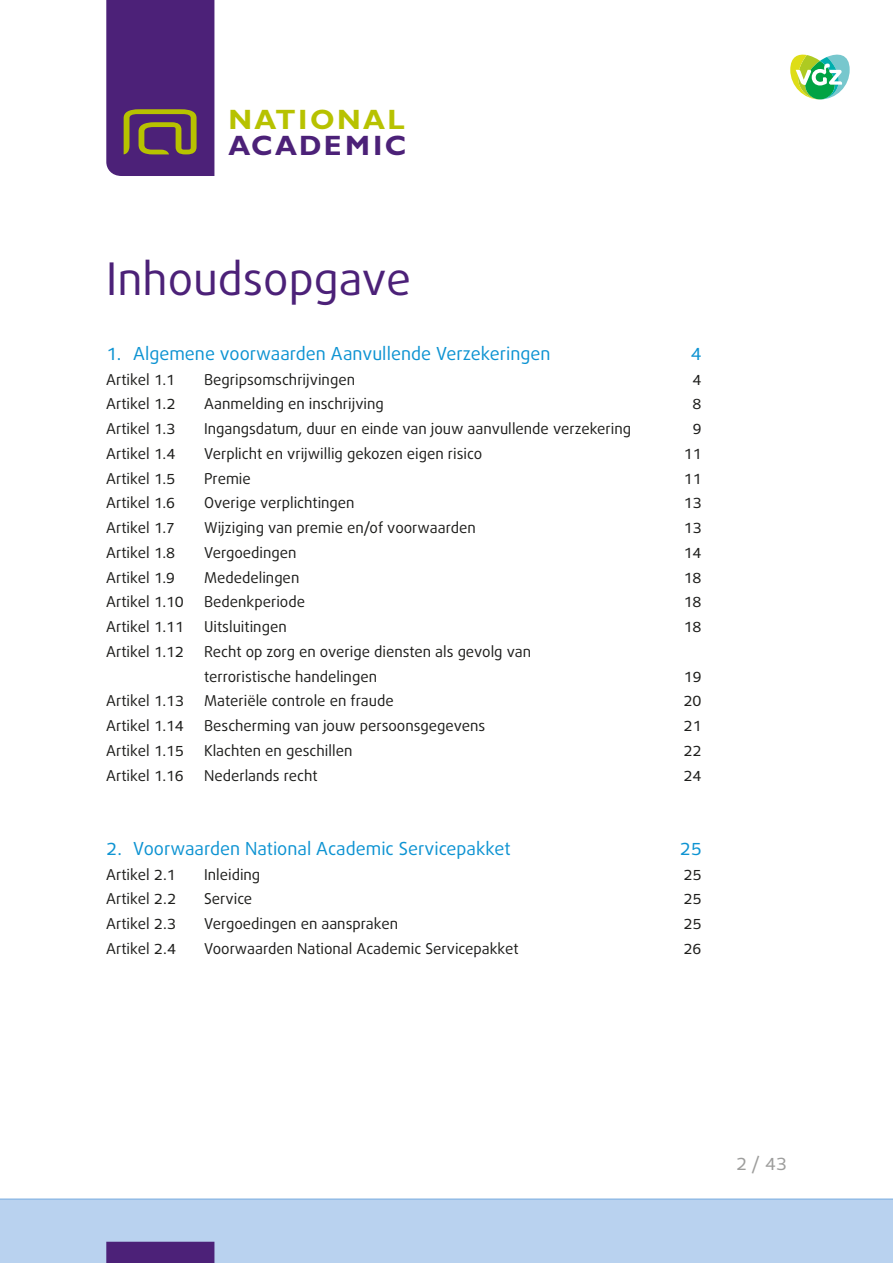
<style>
.page{position:relative;width:893px;height:1263px;background:#fff}
.page>*{position:absolute;margin:0;border:0;box-sizing:border-box;transform-origin:0 0}
.t1{font:45px "Bagus";color:#4c2178}
.t2{font:700 28.05px "Gill Sans";letter-spacing:.085em;color:#b7c200}
.t3{font:700 28.05px "Gill Sans";letter-spacing:.075em;color:#4c2178}
.t4{font:18px "Bagus";color:#0d93d2}
.t5{font:18px "Bagus";color:#9d9d9c}
.t6{font:15px/24.8px "Bagus";color:#1d1d1b}
</style>
<div class="page">
<svg style="left:106px;top:0;width:108px;height:176px;background:#552e71"></svg>
<svg style="left:790px;top:54px;width:60px;height:46px"></svg>
<div style="left:0;top:1199px;width:893px;height:64px;background:#b9d2ef"></div>
<hr style="left:0;top:1198px;width:893px;height:2px;background:#92bce6">
<div style="left:106px;top:1242px;width:108px;height:21px;background:#4c2178"></div>
<h2 class="t2" style="left:228px;top:103px;width:178px">NATIONAL</h2>
<h2 class="t3" style="left:228px;top:129px;width:179px">ACADEMIC</h2>
<h1 class="t1" style="left:106px;top:249px;width:306px">Inhoudsopgave</h1>
<p class="t4" style="left:106px;top:341px;width:446px">1. Algemene voorwaarden Aanvullende Verzekeringen</p>
<p class="t4" style="left:691px;top:341px;width:12px">4</p>
<p class="t6" style="left:106px;top:368px;width:70px">Artikel 1.1</p>
<p class="t6" style="left:204px;top:368px;width:152px">Begripsomschrijvingen</p>
<p class="t6" style="left:693px;top:368px;width:11px">4</p>
<p class="t6" style="left:106px;top:393px;width:71px">Artikel 1.2</p>
<p class="t6" style="left:204px;top:393px;width:181px">Aanmelding en inschrijving</p>
<p class="t6" style="left:693px;top:393px;width:11px">8</p>
<p class="t6" style="left:106px;top:418px;width:71px">Artikel 1.3</p>
<p class="t6" style="left:204px;top:418px;width:429px">Ingangsdatum, duur en einde van jouw aanvullende verzekering</p>
<p class="t6" style="left:693px;top:418px;width:11px">9</p>
<p class="t6" style="left:106px;top:442px;width:71px">Artikel 1.4</p>
<p class="t6" style="left:204px;top:442px;width:280px">Verplicht en vrijwillig gekozen eigen risico</p>
<p class="t6" style="left:684px;top:442px;width:20px">11</p>
<p class="t6" style="left:106px;top:467px;width:70px">Artikel 1.5</p>
<p class="t6" style="left:204px;top:467px;width:48px">Premie</p>
<p class="t6" style="left:684px;top:467px;width:20px">11</p>
<p class="t6" style="left:106px;top:492px;width:70px">Artikel 1.6</p>
<p class="t6" style="left:204px;top:492px;width:152px">Overige verplichtingen</p>
<p class="t6" style="left:684px;top:492px;width:20px">13</p>
<p class="t6" style="left:106px;top:517px;width:70px">Artikel 1.7</p>
<p class="t6" style="left:204px;top:517px;width:273px">Wijziging van premie en/of voorwaarden</p>
<p class="t6" style="left:684px;top:517px;width:20px">13</p>
<p class="t6" style="left:106px;top:541px;width:70px">Artikel 1.8</p>
<p class="t6" style="left:204px;top:541px;width:94px">Vergoedingen</p>
<p class="t6" style="left:684px;top:541px;width:20px">14</p>
<p class="t6" style="left:106px;top:566px;width:70px">Artikel 1.9</p>
<p class="t6" style="left:204px;top:566px;width:97px">Mededelingen</p>
<p class="t6" style="left:684px;top:566px;width:20px">18</p>
<p class="t6" style="left:106px;top:591px;width:79px">Artikel 1.10</p>
<p class="t6" style="left:204px;top:591px;width:102px">Bedenkperiode</p>
<p class="t6" style="left:684px;top:591px;width:20px">18</p>
<p class="t6" style="left:106px;top:616px;width:79px">Artikel 1.11</p>
<p class="t6" style="left:204px;top:616px;width:84px">Uitsluitingen</p>
<p class="t6" style="left:684px;top:616px;width:20px">18</p>
<p class="t6" style="left:106px;top:640px;width:79px">Artikel 1.12</p>
<p class="t6" style="left:204px;top:640px;width:328px">Recht op zorg en overige diensten als gevolg van terroristische handelingen</p>
<p class="t6" style="left:684px;top:665px;width:20px">19</p>
<p class="t6" style="left:106px;top:690px;width:79px">Artikel 1.13</p>
<p class="t6" style="left:204px;top:690px;width:191px">Materiële controle en fraude</p>
<p class="t6" style="left:684px;top:690px;width:20px">20</p>
<p class="t6" style="left:106px;top:715px;width:79px">Artikel 1.14</p>
<p class="t6" style="left:204px;top:715px;width:283px">Bescherming van jouw persoonsgegevens</p>
<p class="t6" style="left:684px;top:715px;width:20px">21</p>
<p class="t6" style="left:106px;top:739px;width:79px">Artikel 1.15</p>
<p class="t6" style="left:204px;top:739px;width:150px">Klachten en geschillen</p>
<p class="t6" style="left:684px;top:739px;width:20px">22</p>
<p class="t6" style="left:106px;top:764px;width:79px">Artikel 1.16</p>
<p class="t6" style="left:204px;top:764px;width:115px">Nederlands recht</p>
<p class="t6" style="left:684px;top:764px;width:20px">24</p>
<p class="t4" style="left:106px;top:836px;width:406px">2. Voorwaarden National Academic Servicepakket</p>
<p class="t4" style="left:680px;top:836px;width:23px">25</p>
<p class="t6" style="left:106px;top:863px;width:71px">Artikel 2.1</p>
<p class="t6" style="left:204px;top:863px;width:58px">Inleiding</p>
<p class="t6" style="left:684px;top:863px;width:20px">25</p>
<p class="t6" style="left:106px;top:888px;width:71px">Artikel 2.2</p>
<p class="t6" style="left:204px;top:888px;width:50px">Service</p>
<p class="t6" style="left:684px;top:888px;width:20px">25</p>
<p class="t6" style="left:106px;top:913px;width:71px">Artikel 2.3</p>
<p class="t6" style="left:204px;top:913px;width:195px">Vergoedingen en aanspraken</p>
<p class="t6" style="left:684px;top:913px;width:20px">25</p>
<p class="t6" style="left:106px;top:937px;width:71px">Artikel 2.4</p>
<p class="t6" style="left:204px;top:937px;width:316px">Voorwaarden National Academic Servicepakket</p>
<p class="t6" style="left:684px;top:937px;width:20px">26</p>
<p class="t5" style="left:736px;top:1151px;width:52px">2 / 43</p>
</div>
